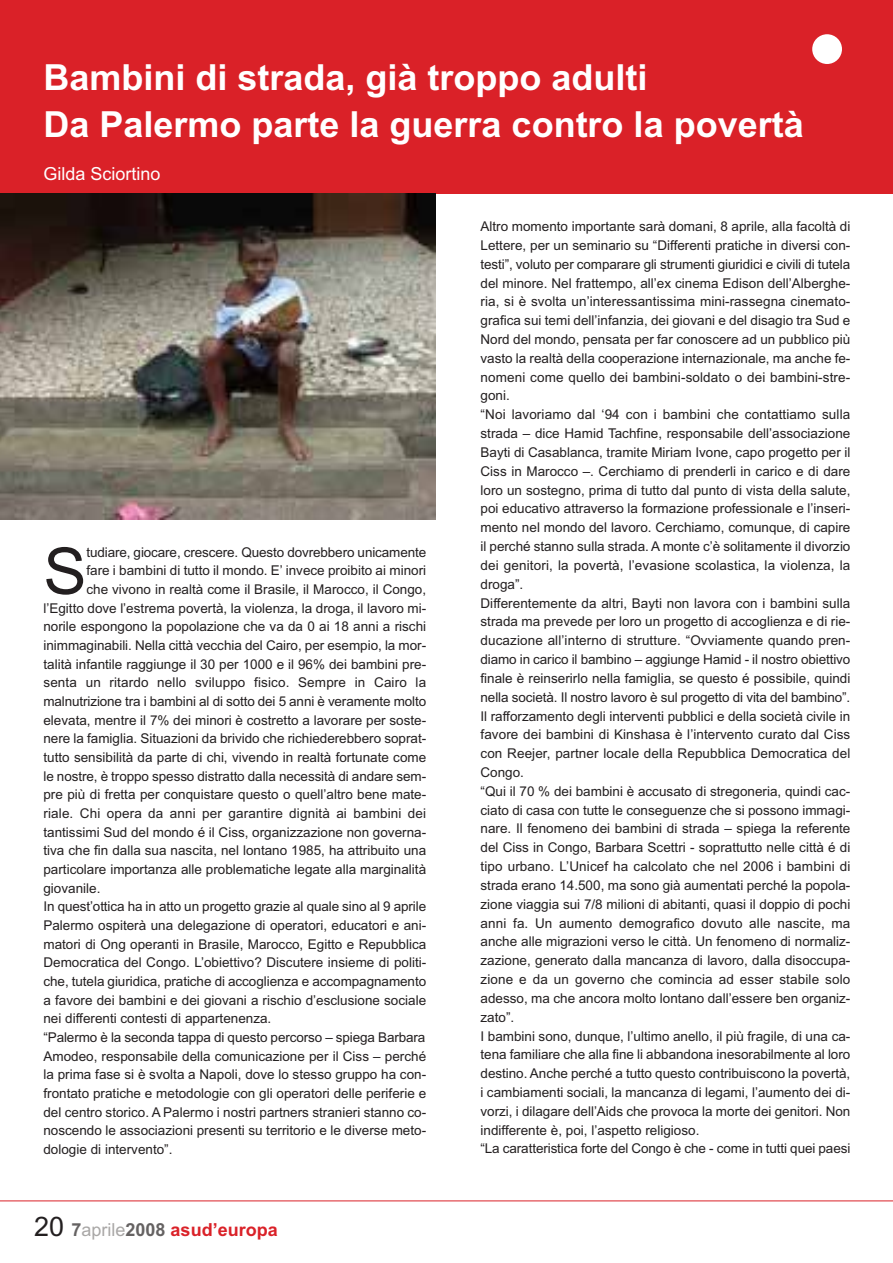
<style>
.page{position:relative;width:893px;height:1263px;background:#fff}
.page>*{position:absolute;margin:0;border:0;box-sizing:border-box;transform-origin:0 0}
.t1{font:64.5px "Arial";color:#231f20}
.t2{font:700 36px/47.5px "Arial";color:#fff}
.t3{font:700 18px "Arial";color:#da2128}
.t4{font:18px "Arial";color:#fff}
.t5{font:13.5px/18.8px "Arial";color:#231f20}
.s1{font-weight:400;font-size:27px;color:#231f20}
.s2{color:#656262}
.s3{font-weight:400;color:#a9a7a6}
</style>
<div class="page">
<div style="left:0;top:0;width:892px;height:194px;background:#da2128"></div>
<div style="left:812px;top:34px;width:30px;height:30px;background:#fff;border-radius:50%"></div>
<img style="left:0;top:194px;width:436px;height:326px">
<hr style="left:0;top:1201px;width:892px;height:1px;background:#da2128">
<h2 class="t2" style="left:43px;top:57px;width:761px">Bambini di strada, già troppo adulti<br>Da Palermo parte la guerra contro la povertà</h2>
<h3 class="t4" style="left:43px;top:168px;width:118px">Gilda Sciortino</h3>
<h1 class="t1" style="left:43px;top:548px;width:45px">S</h1>
<p class="t5" style="left:86px;top:544px;width:341px">tudiare, giocare, crescere. Questo dovrebbero unicamente</p>
<p class="t5" style="left:86px;top:563px;width:341px">fare i bambini di tutto il mondo. E’ invece proibito ai minori</p>
<p class="t5" style="left:86px;top:581px;width:341px">che vivono in realtà come il Brasile, il Marocco, il Congo,</p>
<p class="t5" style="left:43px;top:600px;width:384px">l’Egitto dove l’estrema povertà, la violenza, la droga, il lavoro mi-</p>
<p class="t5" style="left:43px;top:619px;width:384px">norile espongono la popolazione che va da 0 ai 18 anni a rischi</p>
<p class="t5" style="left:43px;top:637px;width:384px">inimmaginabili. Nella città vecchia del Cairo, per esempio, la mor-</p>
<p class="t5" style="left:43px;top:656px;width:384px">talità infantile raggiunge il 30 per 1000 e il 96% dei bambini pre-</p>
<p class="t5" style="left:43px;top:675px;width:384px">senta un ritardo nello sviluppo fisico. Sempre in Cairo la</p>
<p class="t5" style="left:43px;top:693px;width:384px">malnutrizione tra i bambini al di sotto dei 5 anni è veramente molto</p>
<p class="t5" style="left:43px;top:712px;width:384px">elevata, mentre il 7% dei minori è costretto a lavorare per soste-</p>
<p class="t5" style="left:43px;top:731px;width:384px">nere la famiglia. Situazioni da brivido che richiederebbero soprat-</p>
<p class="t5" style="left:43px;top:749px;width:384px">tutto sensibilità da parte di chi, vivendo in realtà fortunate come</p>
<p class="t5" style="left:43px;top:768px;width:384px">le nostre, è troppo spesso distratto dalla necessità di andare sem-</p>
<p class="t5" style="left:43px;top:787px;width:384px">pre più di fretta per conquistare questo o quell’altro bene mate-</p>
<p class="t5" style="left:43px;top:805px;width:384px">riale. Chi opera da anni per garantire dignità ai bambini dei</p>
<p class="t5" style="left:43px;top:824px;width:384px">tantissimi Sud del mondo é il Ciss, organizzazione non governa-</p>
<p class="t5" style="left:43px;top:842px;width:384px">tiva che fin dalla sua nascita, nel lontano 1985, ha attribuito una</p>
<p class="t5" style="left:43px;top:861px;width:384px">particolare importanza alle problematiche legate alla marginalità</p>
<p class="t5" style="left:43px;top:880px;width:58px">giovanile.</p>
<p class="t5" style="left:43px;top:898px;width:384px">In quest’ottica ha in atto un progetto grazie al quale sino al 9 aprile</p>
<p class="t5" style="left:43px;top:917px;width:384px">Palermo ospiterà una delegazione di operatori, educatori e ani-</p>
<p class="t5" style="left:43px;top:936px;width:384px">matori di Ong operanti in Brasile, Marocco, Egitto e Repubblica</p>
<p class="t5" style="left:43px;top:954px;width:384px">Democratica del Congo. L’obiettivo? Discutere insieme di politi-</p>
<p class="t5" style="left:43px;top:973px;width:384px">che, tutela giuridica, pratiche di accoglienza e accompagnamento</p>
<p class="t5" style="left:43px;top:992px;width:384px">a favore dei bambini e dei giovani a rischio d’esclusione sociale</p>
<p class="t5" style="left:43px;top:1010px;width:229px">nei differenti contesti di appartenenza.</p>
<p class="t5" style="left:43px;top:1029px;width:383px">“Palermo è la seconda tappa di questo percorso – spiega Barbara</p>
<p class="t5" style="left:43px;top:1048px;width:384px">Amodeo, responsabile della comunicazione per il Ciss – perché</p>
<p class="t5" style="left:43px;top:1066px;width:384px">la prima fase si è svolta a Napoli, dove lo stesso gruppo ha con-</p>
<p class="t5" style="left:43px;top:1085px;width:384px">frontato pratiche e metodologie con gli operatori delle periferie e</p>
<p class="t5" style="left:43px;top:1104px;width:384px">del centro storico. A Palermo i nostri partners stranieri stanno co-</p>
<p class="t5" style="left:43px;top:1122px;width:384px">noscendo le associazioni presenti su territorio e le diverse meto-</p>
<p class="t5" style="left:43px;top:1141px;width:130px">dologie di intervento”.</p>
<h3 class="t3" style="left:34px;top:1223px;width:245px"><span class="s1">20</span> <span class="s2">7</span><span class="s3">aprile</span><span class="s2">2008</span> asud’europa</h3>
<p class="t5" style="left:480px;top:218px;width:371px">Altro momento importante sarà domani, 8 aprile, alla facoltà di Lettere, per un seminario su “Differenti pratiche in diversi con&shy;testi”, voluto per comparare gli strumenti giuridici e civili di tutela del minore. Nel frattempo, all’ex cinema Edison dell’Alberghe&shy;ria, si è svolta un’interessantissima mini-rassegna cinemato&shy;grafica sui temi dell’infanzia, dei giovani e del disagio tra Sud e Nord del mondo, pensata per far conoscere ad un pubblico più vasto la realtà della cooperazione internazionale, ma anche fe&shy;nomeni come quello dei bambini-soldato o dei bambini-stre&shy;goni.<br>“Noi lavoriamo dal ‘94 con i bambini che contattiamo sulla strada – dice Hamid Tachfine, responsabile dell’associazione Bayti di Casablanca, tramite Miriam Ivone, capo progetto per il Ciss in Marocco –. Cerchiamo di prenderli in carico e di dare loro un sostegno, prima di tutto dal punto di vista della salute, poi educativo attraverso la formazione professionale e l’inseri&shy;mento nel mondo del lavoro. Cerchiamo, comunque, di capire il perché stanno sulla strada. A monte c’è solitamente il divorzio dei genitori, la povertà, l’evasione scolastica, la violenza, la droga”.<br>Differentemente da altri, Bayti non lavora con i bambini sulla strada ma prevede per loro un progetto di accoglienza e di rie&shy;ducazione all’interno di strutture. “Ovviamente quando pren&shy;diamo in carico il bambino – aggiunge Hamid - il nostro obiettivo finale è reinserirlo nella famiglia, se questo é possibile, quindi nella società. Il nostro lavoro è sul progetto di vita del bambino”.<br>Il rafforzamento degli interventi pubblici e della società civile in favore dei bambini di Kinshasa è l’intervento curato dal Ciss con Reejer, partner locale della Repubblica Democratica del Congo.<br>“Qui il 70 % dei bambini è accusato di stregoneria, quindi cac&shy;ciato di casa con tutte le conseguenze che si possono immagi&shy;nare. Il fenomeno dei bambini di strada – spiega la referente del Ciss in Congo, Barbara Scettri - soprattutto nelle città é di tipo urbano. L’Unicef ha calcolato che nel 2006 i bambini di strada erano 14.500, ma sono già aumentati perché la popola&shy;zione viaggia sui 7/8 milioni di abitanti, quasi il doppio di pochi anni fa. Un aumento demografico dovuto alle nascite, ma anche alle migrazioni verso le città. Un fenomeno di normaliz&shy;zazione, generato dalla mancanza di lavoro, dalla disoccupa&shy;zione e da un governo che comincia ad esser stabile solo adesso, ma che ancora molto lontano dall’essere ben organiz&shy;zato”.<br>I bambini sono, dunque, l’ultimo anello, il più fragile, di una ca&shy;tena familiare che alla fine li abbandona inesorabilmente al loro destino. Anche perché a tutto questo contribuiscono la povertà, i cambiamenti sociali, la mancanza di legami, l’aumento dei di&shy;vorzi, i dilagare dell’Aids che provoca la morte dei genitori. Non indifferente è, poi, l’aspetto religioso.<br>“La caratteristica forte del Congo è che - come in tutti quei paesi</p>
</div>
